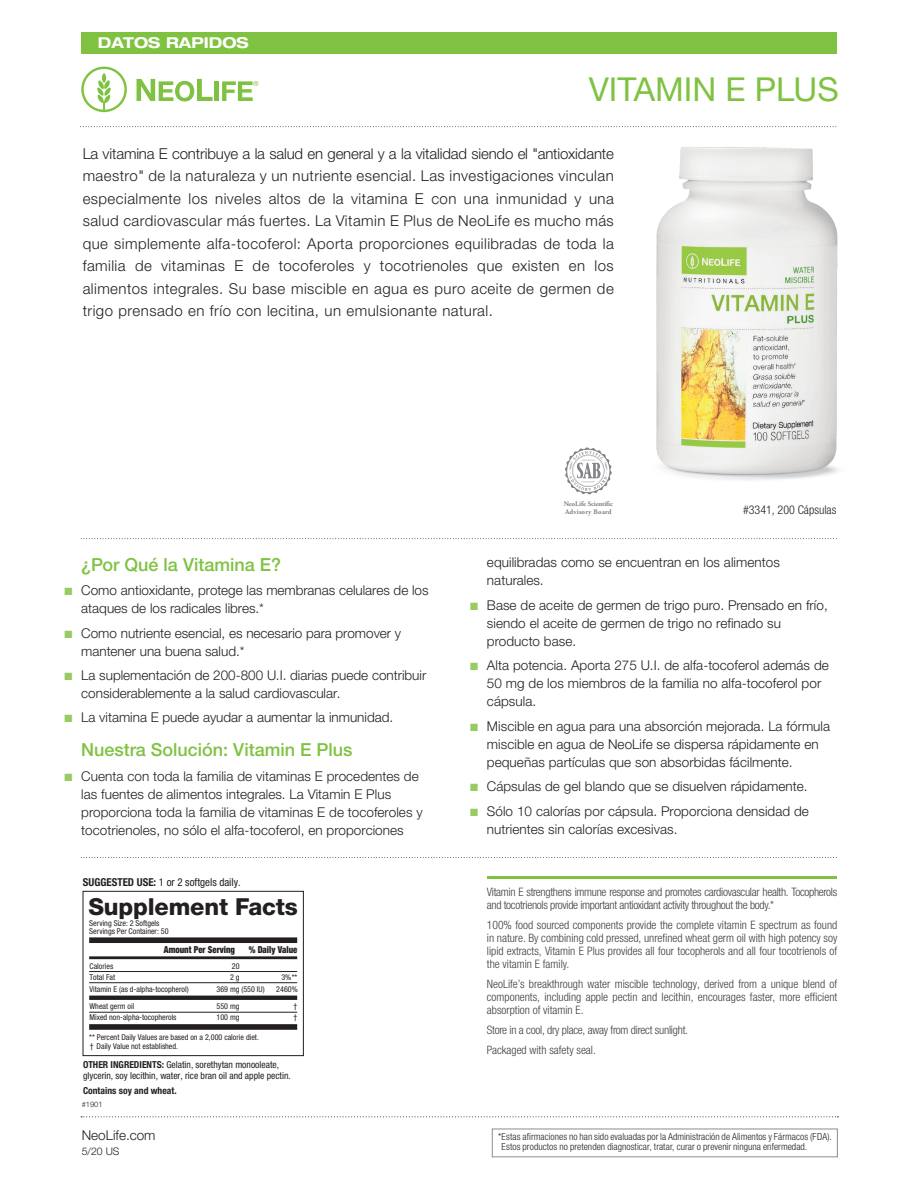
<style>
.page{position:relative;width:918px;height:1188px;background:#fff}
.page>*{position:absolute;margin:0;border:0;box-sizing:border-box;transform-origin:0 0}
.Introductory_Paragra{font:33px "Helvetica Neue LTW1 G";color:#7fc241}
.t1{font:800 23.4px "Helvetica Neue LTW1 G";letter-spacing:-.005em;color:#231f20}
.Title_of_Paragraph{font:500 18px "Helvetica Neue LTW1 G";color:#7fc241}
.Intro_text{font:300 15px/22.5px "Helvetica Neue LTW1 G";letter-spacing:.03em;color:#231f20;text-align:justify}
.t2{font:700 expanded 15px "Helvetica Neue LTW1 G";color:#fff}
.t3{font:300 13.5px/18px "Helvetica Neue LTW1 G";letter-spacing:.005em;color:#231f20}
.Introductory_Paragra-2{font:300 condensed 12px "Helvetica Neue LTW1 G";color:#231f20}
.t4{font:300 condensed 11.7px/13.2px "Helvetica Neue LTW1 G";letter-spacing:-.025em;color:#3e3e3f;text-align:justify}
.t5{font:300 condensed 11.7px "Helvetica Neue LTW1 G";color:#3e3e3f}
.t6{font:condensed 10.95px "Helvetica Neue LTW1 G";color:#231f20}
.t7{font:300 10.5px "Helvetica Neue LTW1 G";color:#231f20}
.t8{font:300 condensed 9.75px/10.5px "Helvetica Neue LTW1 G";letter-spacing:.005em;color:#231f20}
.t9{font:condensed 9.6px/10.5px "Helvetica Neue LTW1 G";color:#231f20}
.t10{font:900 condensed 9.6px "Helvetica Neue LTW1 G";color:#231f20;scale:.9 1}
.t11{font:700 condensed 9.6px "Helvetica Neue LTW1 G";color:#231f20}
.t12{font:condensed 8.1px/8.1px "Helvetica Neue LTW1 G";color:#231f20}
.Bullet{font:300 7.5px "Helvetica Neue LTW1 G";color:#231f20}
.SAB{font:700 7.05px/7.5px "Adobe Garamond Pro";letter-spacing:-.01em;color:#808285}
.s1{color:#98cc63}
.s2{font-weight:700}
</style>
<div class="page">
<svg style="left:81px;top:1116px;width:757px;height:1px"></svg>
<div style="left:81px;top:32px;width:756px;height:22px;background:#7fc241"></div>
<svg style="left:83px;top:126px;width:754px;height:1px"></svg>
<svg style="left:81px;top:67px;width:46px;height:45px"></svg>
<svg style="left:137px;top:79px;width:76px;height:22px"></svg>
<hr style="left:215px;top:81px;width:4px;height:20px;background:#7fc241">
<svg style="left:222px;top:81px;width:36px;height:20px"></svg>
<div style="left:492px;top:1129px;width:346px;height:28px;border:1px solid #8a8c8f"></div>
<svg style="left:81px;top:538px;width:756px;height:1px"></svg>
<svg style="left:81px;top:857px;width:756px;height:1px"></svg>
<hr style="left:487px;top:877px;width:350px;height:2px;background:#7fc241">
<img style="left:656px;top:147px;width:183px;height:333px">
<svg style="left:82px;top:890px;width:222px;height:167px"></svg>
<svg style="left:565px;top:447px;width:47px;height:47px"></svg>
<p class="t2" style="left:98px;top:33px;width:152px">DATOS RAPIDOS</p>
<p class="Introductory_Paragra" style="left:589px;top:69px;width:252px">VITAMIN E PLUS</p>
<p class="Intro_text" style="left:83px;top:142px;width:533px">La vitamina E contribuye a la salud en general y a la vitalidad siendo el "antioxidante maestro" de la naturaleza y un nutriente esencial. Las investigaciones vinculan especialmente los niveles altos de la vitamina E con una inmunidad y una salud cardiovascular más fuertes. La Vitamin E Plus de NeoLife es mucho más que simplemente alfa-tocoferol: Aporta proporciones equilibradas de toda la familia de vitaminas E de tocoferoles y tocotrienoles que existen en los alimentos integrales. Su base miscible en agua es puro aceite de germen de trigo prensado en frío con lecitina, un emulsionante natural.</p>
<p class="SAB" style="left:564px;top:500px;width:51px">NeoLife Scientific<br>Advisory Board</p>
<p class="Introductory_Paragra-2" style="left:743px;top:502px;width:95px">#3341, 200 Cápsulas</p>
<p class="Title_of_Paragraph" style="left:81px;top:553px;width:201px">¿Por Qué la Vitamina E?</p>
<p class="t3" style="left:81px;top:581px;width:349px;text-indent:-17px"><span class="s1">■</span> Como antioxidante, protege las membranas celulares de los ataques de los radicales libres.*</p>
<p class="t3" style="left:81px;top:624px;width:321px;text-indent:-17px"><span class="s1">■</span> Como nutriente esencial, es necesario para promover y mantener una buena salud.*</p>
<p class="t3" style="left:81px;top:666px;width:347px;text-indent:-17px"><span class="s1">■</span> La suplementación de 200-800 U.I. diarias puede contribuir considerablemente a la salud cardiovascular.</p>
<p class="t3" style="left:65px;top:709px;width:330px"><span class="s1">■</span> La vitamina E puede ayudar a aumentar la inmunidad.</p>
<p class="Title_of_Paragraph" style="left:81px;top:739px;width:273px">Nuestra Solución: Vitamin E Plus</p>
<p class="t3" style="left:81px;top:767px;width:343px;text-indent:-17px"><span class="s1">■</span> Cuenta con toda la familia de vitaminas E procedentes de las fuentes de alimentos integrales. La Vitamin E Plus proporciona toda la familia de vitaminas E de tocoferoles y tocotrienoles, no sólo el alfa-tocoferol, en proporciones</p>
<p class="t6" style="left:83px;top:876px;width:159px"><span class="s2">SUGGESTED USE:</span> 1 or 2 softgels daily.</p>
<p class="t1" style="left:88px;top:892px;width:211px">Supplement Facts</p>
<p class="t12" style="left:89px;top:919px;width:81px">Serving Size: 2 Softgels<br>Servings Per Container: 50</p>
<p class="t10" style="left:249px;top:944px;width:56px">% Daily Value</p>
<p class="t12" style="left:90px;top:962px;width:25px">Calories</p>
<p class="t12" style="left:232px;top:962px;width:9px">20</p>
<p class="t12" style="left:90px;top:973px;width:27px">Total Fat</p>
<p class="t12" style="left:230px;top:973px;width:11px">2g</p>
<p class="t12" style="left:281px;top:973px;width:18px">3%**</p>
<p class="t12" style="left:90px;top:985px;width:101px">Vitamin E (as d-alpha-tocopherol)</p>
<p class="t12" style="left:217px;top:985px;width:50px">369 mg (550 IU)</p>
<p class="t12" style="left:276px;top:985px;width:23px">2460%</p>
<p class="t12" style="left:90px;top:1002px;width:46px">Wheat germ oil</p>
<p class="t12" style="left:217px;top:1002px;width:24px">550 mg</p>
<p class="t12" style="left:294px;top:1002px;width:5px">†</p>
<p class="t12" style="left:90px;top:1014px;width:89px">Mixed non-alpha-tocopherols</p>
<p class="t12" style="left:217px;top:1014px;width:24px">100 mg</p>
<p class="t12" style="left:294px;top:1014px;width:5px">†</p>
<p class="t12" style="left:89px;top:1032px;width:171px;line-height:9.6px">** Percent Daily Values are based on a 2,000 calorie diet. † Daily Value not established.</p>
<p class="t10" style="left:164px;top:944px;width:81px">Amount Per Serving</p>
<p class="t9" style="left:83px;top:1060px;width:209px"><span class="s2">OTHER INGREDIENTS:</span> Gelatin, sorethytan monooleate, glycerin, soy lecithin, water, rice bran oil and apple pectin.</p>
<p class="t11" style="left:83px;top:1085px;width:95px">Contains soy and wheat.</p>
<p class="Bullet" style="left:82px;top:1100px;width:22px">#1901</p>
<p class="t3" style="left:82px;top:1126px;width:75px">NeoLife.com</p>
<p class="t7" style="left:82px;top:1145px;width:39px">5/20 US</p>
<p class="t3" style="left:487px;top:553px;width:294px">equilibradas como se encuentran en los alimentos naturales.</p>
<p class="t3" style="left:487px;top:596px;width:342px;text-indent:-17px"><span class="s1">■</span> Base de aceite de germen de trigo puro. Prensado en frío, siendo el aceite de germen de trigo no refinado su producto base.</p>
<p class="t3" style="left:487px;top:656px;width:343px;text-indent:-17px"><span class="s1">■</span> Alta potencia. Aporta 275 U.I. de alfa-tocoferol además de<br>50 mg de los miembros de la familia no alfa-tocoferol por cápsula.</p>
<p class="t3" style="left:487px;top:717px;width:345px;text-indent:-17px"><span class="s1">■</span> Miscible en agua para una absorción mejorada. La fórmula miscible en agua de NeoLife se dispersa rápidamente en pequeñas partículas que son absorbidas fácilmente.</p>
<p class="t3" style="left:470px;top:777px;width:339px"><span class="s1">■</span> Cápsulas de gel blando que se disuelven rápidamente.</p>
<p class="t3" style="left:487px;top:802px;width:324px;text-indent:-17px"><span class="s1">■</span> Sólo 10 calorías por cápsula. Proporciona densidad de nutrientes sin calorías excesivas.</p>
<p class="t4" style="left:487px;top:885px;width:352px">Vitamin E strengthens immune response and promotes cardiovascular health. Tocopherols and tocotrienols provide important antioxidant activity throughout the body.*</p>
<p class="t4" style="left:487px;top:918px;width:352px">100% food sourced components provide the complete vitamin E spectrum as found in nature. By combining cold pressed, unrefined wheat germ oil with high potency soy lipid extracts, Vitamin E Plus provides all four tocopherols and all four tocotrienols of the vitamin E family.</p>
<p class="t4" style="left:487px;top:977px;width:352px">NeoLife’s breakthrough water miscible technology, derived from a unique blend of components, including apple pectin and lecithin, encourages faster, more efficient absorption of vitamin E.</p>
<p class="t4" style="left:487px;top:1023px;width:203px">Store in a cool, dry place, away from direct sunlight.</p>
<p class="t5" style="left:487px;top:1043px;width:110px">Packaged with safety seal.</p>
<p class="t8" style="left:502px;top:1131px;width:332px;text-indent:-3px">*Estas afirmaciones no han sido evaluadas por la Administración de Alimentos y Fármacos (FDA).<br>Estos productos no pretenden diagnosticar, tratar, curar o prevenir ninguna enfermedad.</p>
</div>
